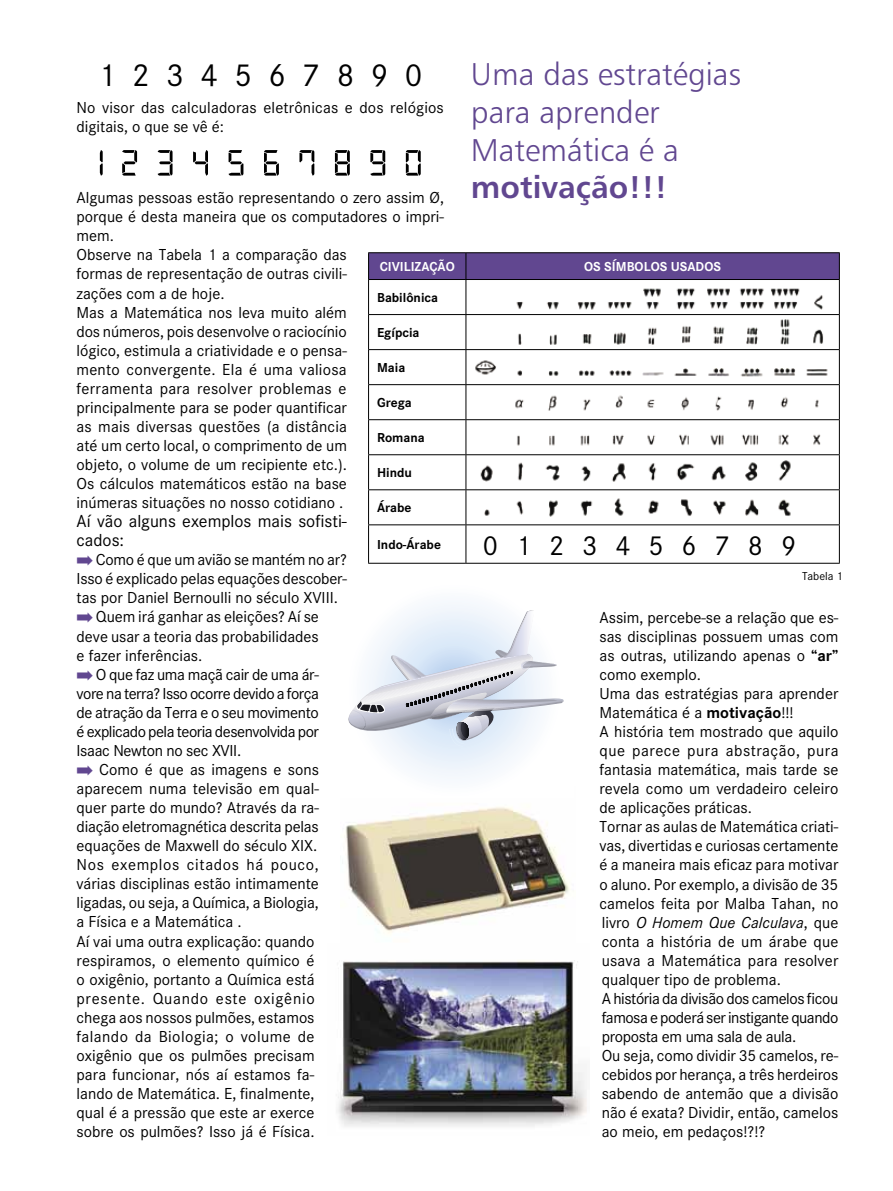
<style>
.page{position:relative;width:893px;height:1191px;background:#fff}
.page>*{position:absolute;margin:0;border:0;box-sizing:border-box;transform-origin:0 0}
.t1{font:33px "Corporate S";color:#000}
.t2{font:31.5px/37.8px "Humanist 777 BT Light B";color:#614790}
.t3{font:31.5px "Humanist 777 BT Bold B";color:#614790}
.t4{font:28.5px "Corporate S";color:#000}
.t5{font:18px/19px "Corporate S";color:#000}
.t6{font:16.5px/19px "Corporate S";color:#000}
.t7{font:16.5px "Corporate S";letter-spacing:-.02em;color:#000}
.t8{font:16.5px "Corporate S";letter-spacing:-.03em;color:#000}
.t9{font:16.5px "Corporate S";letter-spacing:.045em;color:#000}
.t10{font:16.5px "Corporate S";letter-spacing:.025em;color:#000}
.t11{font:16.5px "Corporate S";letter-spacing:.04em;color:#000}
.t12{font:700 13.5px "Corporate S";color:#000}
.t13{font:700 13.5px "Corporate S";color:#fff}
.t14{font:12px "Corporate S";color:#000}
.s1{font-weight:700}
.s2{font-style:italic}
</style>
<div class="page">
<img style="left:342px;top:807px;width:228px;height:127px">
<svg style="left:348px;top:604px;width:216px;height:173px"></svg>
<svg style="left:100px;top:150px;width:3px;height:26px"></svg>
<svg style="left:122px;top:150px;width:299px;height:26px"></svg>
<hr style="left:368px;top:252px;width:98px;height:1px;background:#000">
<hr style="left:466px;top:252px;width:374px;height:1px;background:#000">
<div style="left:368px;top:253px;width:472px;height:26px;background:#614790"></div>
<hr style="left:368px;top:279px;width:98px;height:1px;background:#000">
<hr style="left:368px;top:280px;width:1px;height:34px;background:#000">
<hr style="left:466px;top:279px;width:374px;height:1px;background:#000">
<hr style="left:466px;top:280px;width:1px;height:34px;background:#000">
<hr style="left:839px;top:280px;width:1px;height:34px;background:#000">
<hr style="left:368px;top:314px;width:98px;height:1px;background:#000">
<hr style="left:368px;top:315px;width:1px;height:34px;background:#000">
<hr style="left:466px;top:314px;width:374px;height:1px;background:#000">
<hr style="left:466px;top:315px;width:1px;height:34px;background:#000">
<hr style="left:839px;top:315px;width:1px;height:34px;background:#000">
<hr style="left:368px;top:349px;width:98px;height:1px;background:#000">
<hr style="left:368px;top:350px;width:1px;height:34px;background:#000">
<hr style="left:466px;top:349px;width:374px;height:1px;background:#000">
<hr style="left:466px;top:350px;width:1px;height:34px;background:#000">
<hr style="left:839px;top:350px;width:1px;height:34px;background:#000">
<hr style="left:368px;top:384px;width:98px;height:1px;background:#000">
<hr style="left:368px;top:385px;width:1px;height:34px;background:#000">
<hr style="left:466px;top:384px;width:374px;height:1px;background:#000">
<hr style="left:466px;top:385px;width:1px;height:34px;background:#000">
<hr style="left:839px;top:385px;width:1px;height:34px;background:#000">
<hr style="left:368px;top:419px;width:98px;height:1px;background:#000">
<hr style="left:368px;top:420px;width:1px;height:34px;background:#000">
<hr style="left:466px;top:419px;width:374px;height:1px;background:#000">
<hr style="left:466px;top:420px;width:1px;height:34px;background:#000">
<hr style="left:839px;top:420px;width:1px;height:34px;background:#000">
<hr style="left:368px;top:454px;width:98px;height:1px;background:#000">
<hr style="left:368px;top:455px;width:1px;height:34px;background:#000">
<hr style="left:466px;top:454px;width:374px;height:1px;background:#000">
<hr style="left:466px;top:455px;width:1px;height:34px;background:#000">
<hr style="left:839px;top:455px;width:1px;height:34px;background:#000">
<hr style="left:368px;top:489px;width:98px;height:1px;background:#000">
<hr style="left:368px;top:490px;width:1px;height:34px;background:#000">
<hr style="left:466px;top:489px;width:374px;height:1px;background:#000">
<hr style="left:466px;top:490px;width:1px;height:34px;background:#000">
<hr style="left:839px;top:490px;width:1px;height:34px;background:#000">
<hr style="left:368px;top:524px;width:98px;height:1px;background:#000">
<hr style="left:368px;top:525px;width:1px;height:38px;background:#000">
<hr style="left:466px;top:524px;width:374px;height:1px;background:#000">
<hr style="left:466px;top:525px;width:1px;height:38px;background:#000">
<hr style="left:839px;top:525px;width:1px;height:38px;background:#000">
<hr style="left:368px;top:563px;width:98px;height:1px;background:#000">
<hr style="left:466px;top:563px;width:374px;height:1px;background:#000">
<img style="left:516px;top:288px;width:307px;height:22px">
<img style="left:518px;top:319px;width:305px;height:26px">
<img style="left:475px;top:360px;width:353px;height:17px">
<img style="left:515px;top:395px;width:304px;height:16px">
<img style="left:517px;top:434px;width:304px;height:12px">
<img style="left:480px;top:460px;width:311px;height:22px">
<img style="left:484px;top:498px;width:307px;height:19px">
<img style="left:337px;top:960px;width:250px;height:167px">
<h2 class="t2" style="left:471px;top:55px;width:272px">Uma das estratégias para aprender<br>Matemática é a</h2>
<h2 class="t3" style="left:471px;top:168px;width:198px">motivação!!!</h2>
<h1 class="t1" style="left:98px;top:57px;width:326px">1 2 3 4 5 6 7 8 9 0</h1>
<p class="t6" style="left:77px;top:99px;width:369px">No visor das calculadoras eletrônicas e dos relógios digitais, o que se vê é:</p>
<p class="t6" style="left:77px;top:188px;width:369px">Algumas pessoas estão representando o zero assim Ø, porque é desta maneira que os computadores o impri&shy;mem.<br>Observe na Tabela 1 a comparação das<br>formas de representação de outras civili-<br>zações com a de hoje.<br>Mas a Matemática nos leva muito além<br>dos números, pois desenvolve o raciocínio<br>lógico, estimula a criatividade e o pensa-<br>mento convergente. Ela é uma valiosa<br>ferramenta para resolver problemas e principalmente para se poder quantificar<br>as mais diversas questões (a distância<br>até um certo local, o comprimento de um<br>objeto, o volume de um recipiente etc.).<br>Os cálculos matemáticos estão na base<br>inúmeras situações no nosso cotidiano .</p>
<p class="t5" style="left:77px;top:512px;width:272px">Aí vão alguns exemplos mais sofisti&shy;cados:</p>
<p class="t6" style="left:96px;top:550px;width:253px">Como é que um avião se mantém no ar?</p>
<p class="t6" style="left:77px;top:569px;width:272px">Isso é explicado pelas equações descober-</p>
<p class="t6" style="left:77px;top:588px;width:263px">tas por Daniel Bernoulli no século XVIII.</p>
<p class="t6" style="left:96px;top:607px;width:224px">Quem irá ganhar as eleições? Aí se</p>
<p class="t6" style="left:77px;top:627px;width:244px">deve usar a teoria das probabilidades</p>
<p class="t6" style="left:77px;top:646px;width:127px">e fazer inferências.</p>
<p class="t7" style="left:96px;top:665px;width:225px">O que faz uma maçã cair de uma ár-</p>
<p class="t8" style="left:77px;top:684px;width:244px">vore na terra? Isso ocorre devido a força</p>
<p class="t7" style="left:77px;top:703px;width:244px">de atração da Terra e o seu movimento</p>
<p class="t8" style="left:77px;top:722px;width:244px">é explicado pela teoria desenvolvida por</p>
<p class="t7" style="left:77px;top:741px;width:166px">Isaac Newton no sec XVII.</p>
<p class="t6" style="left:99px;top:760px;width:221px">Como é que as imagens e sons</p>
<p class="t6" style="left:77px;top:779px;width:244px">aparecem numa televisão em qual-</p>
<p class="t6" style="left:77px;top:798px;width:244px">quer parte do mundo? Através da ra-</p>
<p class="t6" style="left:77px;top:817px;width:244px">diação eletromagnética descrita pelas</p>
<p class="t6" style="left:77px;top:836px;width:242px">equações de Maxwell do século XIX.</p>
<p class="t11" style="left:77px;top:855px;width:244px">Nos exemplos citados há pouco,</p>
<p class="t6" style="left:77px;top:874px;width:244px">várias disciplinas estão intimamente</p>
<p class="t6" style="left:77px;top:893px;width:244px">ligadas, ou seja, a Química, a Biologia,</p>
<p class="t6" style="left:77px;top:912px;width:167px">a Física e a Matemática .</p>
<p class="t6" style="left:77px;top:931px;width:240px">Aí vai uma outra explicação: quando</p>
<p class="t6" style="left:77px;top:951px;width:239px">respiramos, o elemento químico é</p>
<p class="t6" style="left:77px;top:970px;width:240px">o oxigênio, portanto a Química está</p>
<p class="t9" style="left:77px;top:989px;width:240px">presente. Quando este oxigênio</p>
<p class="t6" style="left:77px;top:1008px;width:239px">chega aos nossos pulmões, estamos</p>
<p class="t10" style="left:77px;top:1027px;width:240px">falando da Biologia; o volume de</p>
<p class="t6" style="left:77px;top:1046px;width:240px">oxigênio que os pulmões precisam</p>
<p class="t6" style="left:77px;top:1065px;width:239px">para funcionar, nós aí estamos fa-</p>
<p class="t6" style="left:77px;top:1084px;width:240px">lando de Matemática. E, finalmente,</p>
<p class="t6" style="left:77px;top:1103px;width:240px">qual é a pressão que este ar exerce</p>
<p class="t6" style="left:77px;top:1122px;width:239px">sobre os pulmões? Isso já é Física.</p>
<p class="t13" style="left:380px;top:259px;width:76px">CIVI LIZAÇÃO</p>
<p class="t13" style="left:584px;top:259px;width:105px">OS SÍMBOLOS USADOS</p>
<p class="t12" style="left:377px;top:290px;width:63px">Babilônica</p>
<p class="t12" style="left:377px;top:325px;width:44px">Egípcia</p>
<p class="t12" style="left:377px;top:360px;width:30px">Maia</p>
<p class="t12" style="left:377px;top:395px;width:36px">Grega</p>
<p class="t12" style="left:377px;top:430px;width:49px">Romana</p>
<p class="t12" style="left:377px;top:465px;width:37px">Hindu</p>
<p class="t12" style="left:377px;top:500px;width:36px">Árabe</p>
<p class="t12" style="left:377px;top:537px;width:65px">I ndo-Árabe</p>
<h3 class="t4" style="left:483px;top:529px;width:315px">0 1 2 3 4 5 6 7 8 9</h3>
<p class="t14" style="left:802px;top:569px;width:42px">Tabela 1</p>
<p class="t6" style="left:599px;top:608px;width:241px">Assim, percebe-se a relação que es&shy;sas disciplinas possuem umas com as outras, utilizando apenas o <span class="s1">“ar” </span>como exemplo.<br>Uma das estratégias para aprender<br>Matemática é a <span class="s1">motivação</span>!!!<br>A história tem mostrado que aquilo que parece pura abstração, pura fantasia matemática, mais tarde se revela como um verdadeiro celeiro de aplicações práticas.<br>Tornar as aulas de Matemática criati&shy;vas, divertidas e curiosas certamente é a maneira mais eficaz para motivar o aluno. Por exemplo, a divisão de 35 camelos feita por Malba Tahan, no livro <span class="s2">O Homem Que Calculava</span>, que conta a história de um árabe que usava a Matemática para resolver qualquer tipo de problema.<br>A história da divisão dos camelos ficou famosa e poderá ser instigante quando proposta em uma sala de aula.<br>Ou seja, como dividir 35 camelos, re&shy;cebidos por herança, a três herdeiros sabendo de antemão que a divisão não é exata? Dividir, então, camelos ao meio, em pedaços!?!?</p>
</div>
